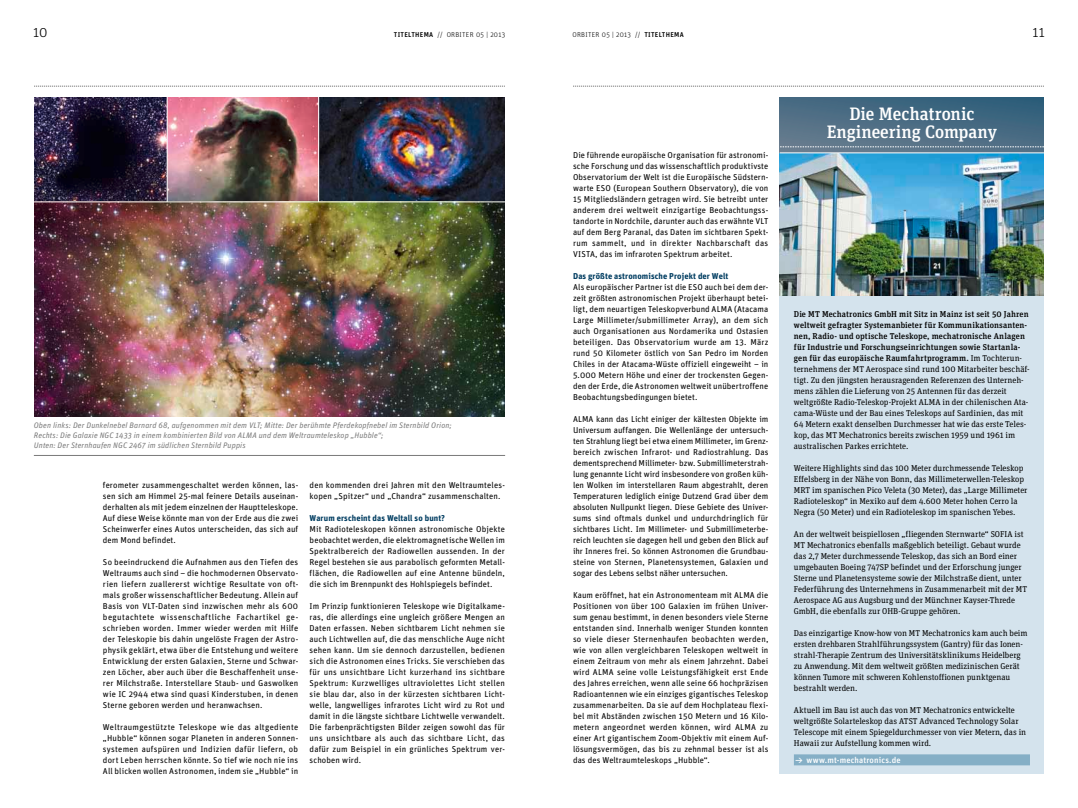
<style>
.page{position:relative;width:1078px;height:808px;background:#fff}
.page>*{position:absolute;margin:0;border:0;box-sizing:border-box;transform-origin:0 0}
.t1{font:500 18px/18px "Unit Slab OT";color:#fff;text-align:center}
.t2{font:300 14px "Unit";color:#000}
.t3{font:8.5px/11px "Unit";letter-spacing:.015em;color:#000;text-align:justify}
.t4{font:8.5px/11px "Unit Slab OT";letter-spacing:-.005em;color:#000}
.t5{font:700 8.5px "Unit";letter-spacing:.01em;color:#003d61}
.t6{font:500 8.5px "Unit";letter-spacing:.015em;color:#fff}
.t7{font:italic 8px/10px "Unit Regular Alternate";letter-spacing:.015em;color:#7a7a7a}
.t8{font:300 7px "Unit";letter-spacing:.04em;color:#000}
.s1{font-weight:500}
</style>
<div class="page">
<div style="left:779px;top:152px;width:264px;height:622px;background:#d4e3ed"></div>
<svg style="left:34px;top:86px;width:471px;height:1px"></svg>
<svg style="left:573px;top:86px;width:470px;height:1px"></svg>
<img style="left:34px;top:97px;width:133px;height:104px">
<img style="left:168px;top:97px;width:150px;height:104px">
<img style="left:319px;top:97px;width:186px;height:104px">
<img style="left:34px;top:202px;width:471px;height:214px">
<img style="left:779px;top:153px;width:264px;height:142px">
<hr style="left:34px;top:455px;width:471px;height:1px;background:#7a7a7a">
<svg style="left:779px;top:97px;width:264px;height:55px;background:#4c6d84"></svg>
<svg style="left:780px;top:147px;width:263px;height:1px"></svg>
<div style="left:793px;top:754px;width:236px;height:11px;background:#85afc6"></div>
<hr style="left:779px;top:152px;width:264px;height:1px;background:#fff">
<h2 class="t2" style="left:33px;top:24px;width:16px">10</h2>
<p class="t8" style="left:394px;top:30px;width:113px"><span class="s1">TITELTHEMA</span> // ORBITER 05 | 2013</p>
<p class="t8" style="left:572px;top:30px;width:113px">ORBITER 05 | 2013 // <span class="s1">TITELTHEMA</span></p>
<h2 class="t2" style="left:1032px;top:24px;width:14px">11</h2>
<p class="t7" style="left:34px;top:420px;width:419px">Oben links: Der Dunkelnebel Barnard 68, aufgenommen mit dem VLT; Mitte: Der berühmte Pferdekopfnebel im Sternbild Orion;<br>Rechts: Die Galaxie NGC 1433 in einem kombinierten Bild von ALMA und dem Weltraumteleskop „Hubble“;<br>Unten: Der Sternhaufen NGC 2467 im südlichen Sternbild Puppis</p>
<p class="t3" style="left:103px;top:479px;width:197px">ferometer zusammengeschaltet werden können, las&shy;sen sich am Himmel 25-mal feinere Details auseinan&shy;derhalten als mit jedem einzelnen der Hauptteleskope.<br>Auf diese Weise könnte man von der Erde aus die zwei Scheinwerfer eines Autos unterscheiden, das sich auf dem Mond befindet.</p>
<p class="t3" style="left:103px;top:556px;width:197px">So beeindruckend die Aufnahmen aus den Tiefen des Weltraums auch sind – die hochmodernen Observato&shy;rien liefern zuallererst wichtige Resultate von oft&shy;mals großer wissenschaftlicher Bedeutung. Allein auf Basis von VLT-Daten sind inzwischen mehr als 600 begutachtete wissenschaftliche Fachartikel ge&shy;schrieben worden. Immer wieder werden mit Hilfe der Teleskopie bis dahin ungelöste Fragen der Astro&shy;physik geklärt, etwa über die Entstehung und weitere Entwicklung der ersten Galaxien, Sterne und Schwar&shy;zen Löcher, aber auch über die Beschaffenheit unse&shy;rer Milchstraße. Interstellare Staub- und Gaswolken wie IC 2944 etwa sind quasi Kinderstuben, in denen Sterne geboren werden und heranwachsen.</p>
<p class="t3" style="left:103px;top:721px;width:197px">Weltraumgestützte Teleskope wie das altgediente „Hubble“ können sogar Planeten in anderen Sonnen&shy;systemen aufspüren und Indizien dafür liefern, ob dort Leben herrschen könnte. So tief wie noch nie ins All blicken wollen Astronomen, indem sie „Hubble“ in</p>
<p class="t3" style="left:309px;top:479px;width:197px">den kommenden drei Jahren mit den Weltraumteles&shy;kopen „Spitzer“ und „Chandra“ zusammenschalten.</p>
<p class="t5" style="left:309px;top:513px;width:137px">Warum erscheint das Weltall so bunt?</p>
<p class="t3" style="left:309px;top:523px;width:197px">Mit Radioteleskopen können astronomische Objekte beobachtet werden, die elektromagnetische Wellen im Spektralbereich der Radiowellen aussenden. In der Regel bestehen sie aus parabolisch geformten Metall&shy;flächen, die Radiowellen auf eine Antenne bündeln, die sich im Brennpunkt des Hohlspiegels befindet.</p>
<p class="t3" style="left:309px;top:600px;width:197px">Im Prinzip funktionieren Teleskope wie Digitalkame&shy;ras, die allerdings eine ungleich größere Mengen an Daten erfassen. Neben sichtbarem Licht nehmen sie auch Lichtwellen auf, die das menschliche Auge nicht sehen kann. Um sie dennoch darzustellen, bedienen sich die Astronomen eines Tricks. Sie verschieben das für uns unsichtbare Licht kurzerhand ins sichtbare Spektrum: Kurzwelliges ultraviolettes Licht stellen sie blau dar, also in der kürzesten sichtbaren Licht&shy;welle, langwelliges infrarotes Licht wird zu Rot und damit in die längste sichtbare Lichtwelle verwandelt.<br>Die farbenprächtigsten Bilder zeigen sowohl das für uns unsichtbare als auch das sichtbare Licht, das dafür zum Beispiel in ein grünliches Spektrum ver&shy;schoben wird.</p>
<p class="t3" style="left:573px;top:149px;width:197px">Die führende europäische Organisation für astronomi&shy;sche Forschung und das wissenschaftlich produktivste Observatorium der Welt ist die Europäische Südstern&shy;warte ESO (European Southern Observatory), die von 15 Mitgliedsländern getragen wird. Sie betreibt unter anderem drei weltweit einzigartige Beobachtungss&shy;tandorte in Nordchile, darunter auch das erwähnte VLT auf dem Berg Paranal, das Daten im sichtbaren Spekt&shy;rum sammelt, und in direkter Nachbarschaft das VISTA, das im infraroten Spektrum arbeitet.</p>
<p class="t5" style="left:573px;top:271px;width:157px">Das größte astronomische Projekt der Welt</p>
<p class="t3" style="left:573px;top:281px;width:197px">Als europäischer Partner ist die ESO auch bei dem der&shy;zeit größten astronomischen Projekt überhaupt betei&shy;ligt, dem neuartigen Teleskopverbund ALMA (Atacama Large Millimeter/submillimeter Array), an dem sich auch Organisationen aus Nordamerika und Ostasien beteiligen. Das Observatorium wurde am 13. März rund 50 Kilometer östlich von San Pedro im Norden Chiles in der Atacama-Wüste offiziell eingeweiht – in 5.000 Metern Höhe und einer der trockensten Gegen&shy;den der Erde, die Astronomen weltweit unübertroffene Beobachtungsbedingungen bietet.</p>
<p class="t3" style="left:573px;top:413px;width:197px">ALMA kann das Licht einiger der kältesten Objekte im Universum auffangen. Die Wellenlänge der untersuch&shy;ten Strahlung liegt bei etwa einem Millimeter, im Grenz&shy;bereich zwischen Infrarot- und Radiostrahlung. Das dementsprechend Millimeter- bzw. Submillimeterstrah&shy;lung genannte Licht wird insbesondere von großen küh&shy;len Wolken im interstellaren Raum abgestrahlt, deren Temperaturen lediglich einige Dutzend Grad über dem absoluten Nullpunkt liegen. Diese Gebiete des Univer&shy;sums sind oftmals dunkel und undurchdringlich für sichtbares Licht. Im Millimeter- und Submillimeterbe&shy;reich leuchten sie dagegen hell und geben den Blick auf ihr Inneres frei. So können Astronomen die Grundbau&shy;steine von Sternen, Planetensystemen, Galaxien und sogar des Lebens selbst näher untersuchen.</p>
<p class="t3" style="left:573px;top:589px;width:197px">Kaum eröffnet, hat ein Astronomenteam mit ALMA die Positionen von über 100 Galaxien im frühen Univer&shy;sum genau bestimmt, in denen besonders viele Sterne entstanden sind. Innerhalb weniger Stunden konnten so viele dieser Sternenhaufen beobachten werden, wie von allen vergleichbaren Teleskopen weltweit in einem Zeitraum von mehr als einem Jahrzehnt. Dabei wird ALMA seine volle Leistungsfähigkeit erst Ende des Jahres erreichen, wenn alle seine 66 hochpräzisen Radioantennen wie ein einziges gigantisches Teleskop zusammenarbeiten. Da sie auf dem Hochplateau flexi&shy;bel mit Abständen zwischen 150 Metern und 16 Kilo&shy;metern angeordnet werden können, wird ALMA zu einer Art gigantischem Zoom-Objektiv mit einem Auf&shy;lösungsvermögen, das bis zu zehnmal besser ist als das des Weltraumteleskops „Hubble“.</p>
<h1 class="t1" style="left:826px;top:104px;width:172px">Die Mechatronic<br>Engineering Company</h1>
<p class="t4" style="left:793px;top:309px;width:237px"><span class="s1">Die MT Mechatronics GmbH mit Sitz in Mainz ist seit 50 Jahren weltweit gefragter Systemanbieter für Kommunikationsanten&shy;nen, Radio- und optische Teleskope, mechatronische Anlagen für Industrie und Forschungseinrichtungen sowie Startanla&shy;gen für das europäische Raumfahrtprogramm.</span> Im Tochterun&shy;ternehmens der MT Aerospace sind rund 100 Mitarbeiter beschäf&shy;tigt. Zu den jüngsten herausragenden Referenzen des Unterneh&shy;mens zählen die Lieferung von 25 Antennen für das derzeit weltgrößte Radio-Teleskop-Projekt ALMA in der chilenischen Ata&shy;cama-Wüste und der Bau eines Teleskops auf Sardinien, das mit 64 Metern exakt denselben Durchmesser hat wie das erste Teles&shy;kop, das MT Mechatronics bereits zwischen 1959 und 1961 im australischen Parkes errichtete.</p>
<p class="t4" style="left:793px;top:463px;width:235px">Weitere Highlights sind das 100 Meter durchmessende Teleskop Effelsberg in der Nähe von Bonn, das Millimeterwellen-Teleskop MRT im spanischen Pico Veleta (30 Meter), das „Large Millimeter Radioteleskop“ in Mexiko auf dem 4.600 Meter hohen Cerro la Negra (50 Meter) und ein Radioteleskop im spanischen Yebes.</p>
<p class="t4" style="left:793px;top:529px;width:235px">An der weltweit beispiellosen „fliegenden Sternwarte“ SOFIA ist MT Mechatronics ebenfalls maßgeblich beteiligt. Gebaut wurde das 2,7 Meter durchmessende Teleskop, das sich an Bord einer umgebauten Boeing 747SP befindet und der Erforschung junger Sterne und Planetensysteme sowie der Milchstraße dient, unter Federführung des Unternehmens in Zusammenarbeit mit der MT Aerospace AG aus Augsburg und der Münchner Kayser-Threde GmbH, die ebenfalls zur OHB-Gruppe gehören.</p>
<p class="t4" style="left:793px;top:628px;width:235px">Das einzigartige Know-how von MT Mechatronics kam auch beim ersten drehbaren Strahlführungssystem (Gantry) für das Ionen&shy;strahl-Therapie Zentrum des Universitätsklinikums Heidelberg zu Anwendung. Mit dem weltweit größten medizinischen Gerät können Tumore mit schweren Kohlenstoffionen punktgenau bestrahlt werden.</p>
<p class="t4" style="left:793px;top:705px;width:234px">Aktuell im Bau ist auch das von MT Mechatronics entwickelte weltgrößte Solarteleskop das ATST Advanced Technology Solar Telescope mit einem Spiegeldurchmesser von vier Metern, das in Hawaii zur Aufstellung kommen wird.</p>
<p class="t6" style="left:806px;top:755px;width:96px">www.mt-mechatronics.de</p>
</div>
